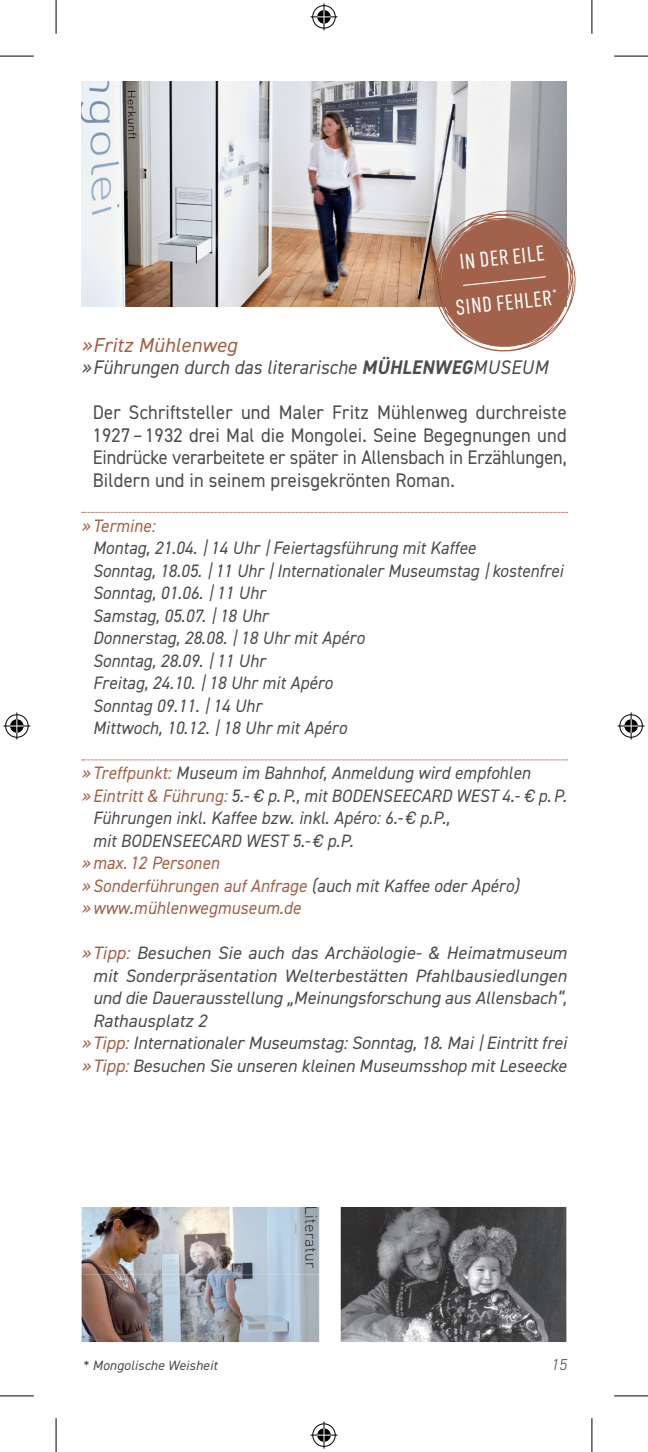
<style>
.page{position:relative;width:648px;height:1452px;background:#fff}
.page>*{position:absolute;margin:0;border:0;box-sizing:border-box;transform-origin:0 0}
.t1{font:300 21.38px/45px "DIN Condensed";color:#fff;text-align:center}
.t2{font:italic 20.25px "DIN2014";letter-spacing:.01em;color:#a2614a}
.t3{font:19.8px/22.5px "DIN2014";letter-spacing:.01em;color:#4b4c4d;text-align:justify;scale:.94 1}
.t4{font:italic 19.8px "DIN2014";letter-spacing:.01em;color:#4b4c4d;scale:.94 1}
.t5{font:italic 18px/22.5px "DIN2014";letter-spacing:.01em;color:#4b4c4d;scale:.94 1}
.t6{font:italic 18px "DIN2014";letter-spacing:.01em;color:#4b4c4d}
.t7{font:italic 18px/22.5px "DIN2014";letter-spacing:.01em;color:#a2614a;scale:.94 1}
.t8{font:italic 300 15.75px "DIN2014";color:#4b4c4d}
.t9{font:italic 13.5px "DIN2014";letter-spacing:.01em;color:#4b4c4d}
.s1{font-weight:700}
.s2{color:#a2614a}
.s3{color:#4b4c4d}
</style>
<div class="page">
<img style="left:82px;top:82px;width:485px;height:225px">
<svg style="left:82px;top:512px;width:485px;height:1px"></svg>
<svg style="left:82px;top:759px;width:485px;height:1px"></svg>
<img style="left:82px;top:1207px;width:237px;height:135px">
<img style="left:341px;top:1207px;width:225px;height:135px">
<svg style="left:425px;top:206px;width:151px;height:146px"></svg>
<hr style="left:0;top:56px;width:34px;height:1px;background:#000">
<hr style="left:614px;top:56px;width:34px;height:1px;background:#000">
<hr style="left:0;top:1395px;width:34px;height:1px;background:#000">
<hr style="left:614px;top:1395px;width:34px;height:1px;background:#000">
<hr style="left:56px;top:0;width:1px;height:34px;background:#000">
<hr style="left:56px;top:1418px;width:1px;height:34px;background:#000">
<hr style="left:591px;top:0;width:1px;height:34px;background:#000">
<hr style="left:591px;top:1418px;width:1px;height:34px;background:#000">
<svg style="left:310px;top:3px;width:27px;height:27px"></svg>
<svg style="left:310px;top:1421px;width:27px;height:27px"></svg>
<svg style="left:3px;top:712px;width:27px;height:27px"></svg>
<svg style="left:618px;top:712px;width:27px;height:27px"></svg>
<p class="t1" style="left:449px;top:240px;width:104px;rotate:-6deg">IN DER EILE<br>SIND FEHLER<sup>*</sup></p>
<p class="t2" style="left:82px;top:332px;width:157px">» Fritz Mühlenweg</p>
<p class="t4" style="left:82px;top:355px;width:498px">» Führungen durch das literarische <span class="s1">MÜHLENWEG</span>MUSEUM</p>
<p class="t3" style="left:93px;top:401px;width:506px">Der Schriftsteller und Maler Fritz Mühlenweg durchreiste 1927 – 1932 drei Mal die Mongolei. Seine Begegnungen und Eindrücke verarbeitete er später in Allensbach in Erzählungen, Bildern und in seinem preisgekrönten Roman.</p>
<p class="t7" style="left:82px;top:514px;width:80px">» Termine:</p>
<p class="t5" style="left:93px;top:536px;width:502px">Montag, 21.04. |14 Uhr |Feiertagsführung mit Kaffee<br>Sonntag, 18.05. |11 Uhr |Internationaler Museumstag |kostenfrei Sonntag, 01.06. |11 Uhr<br>Samstag, 05.07. |18 Uhr<br>Donnerstag, 28.08. |18 Uhr mit Apéro<br>Sonntag, 28.09. |11 Uhr<br>Freitag, 24.10. |18 Uhr mit Apéro<br>Sonntag 09.11. |14 Uhr<br>Mittwoch, 10.12. |18 Uhr mit Apéro</p>
<p class="t5" style="left:82px;top:761px;width:479px"><span class="s2">» Treffpunkt:</span> Museum im Bahnhof, Anmeldung wird empfohlen</p>
<p class="t5" style="left:82px;top:784px;width:517px"><span class="s2">» Eintritt &amp; Führung:</span> 5.- € p. P., mit BODENSEECARD WEST 4.- € p. P.</p>
<p class="t5" style="left:93px;top:806px;width:381px">Führungen inkl. Kaffee bzw. inkl. Apéro: 6.- € p.P.,</p>
<p class="t5" style="left:93px;top:829px;width:279px">mit BODENSEECARD WEST 5.- € p.P.</p>
<p class="t7" style="left:82px;top:851px;width:467px">» max. 12 Personen<br>» Sonderführungen auf Anfrage <span class="s3">(auch mit Kaffee oder Apéro) </span>» www.mühlenwegmuseum.de</p>
<p class="t6" style="left:82px;top:942px;width:487px"><span class="s2">» Tipp:</span> Besuchen Sie auch das Archäologie- &amp; Heimatmuseum</p>
<p class="t6" style="left:93px;top:964px;width:475px">mit Sonderpräsentation Welterbestätten Pfahlbausiedlungen</p>
<p class="t6" style="left:93px;top:987px;width:475px">und die Dauerausstellung „Meinungsforschung aus Allensbach“,</p>
<p class="t6" style="left:93px;top:1009px;width:116px">Rathausplatz 2</p>
<p class="t6" style="left:82px;top:1032px;width:487px"><span class="s2">» Tipp:</span> Internationaler Museumstag: Sonntag, 18. Mai |Eintritt frei</p>
<p class="t6" style="left:82px;top:1054px;width:487px"><span class="s2">» Tipp:</span> Besuchen Sie unseren kleinen Museumsshop mit Leseecke</p>
<p class="t9" style="left:83px;top:1357px;width:136px">* Mongolische Weisheit</p>
<p class="t8" style="left:551px;top:1355px;width:17px">15</p>
</div>
